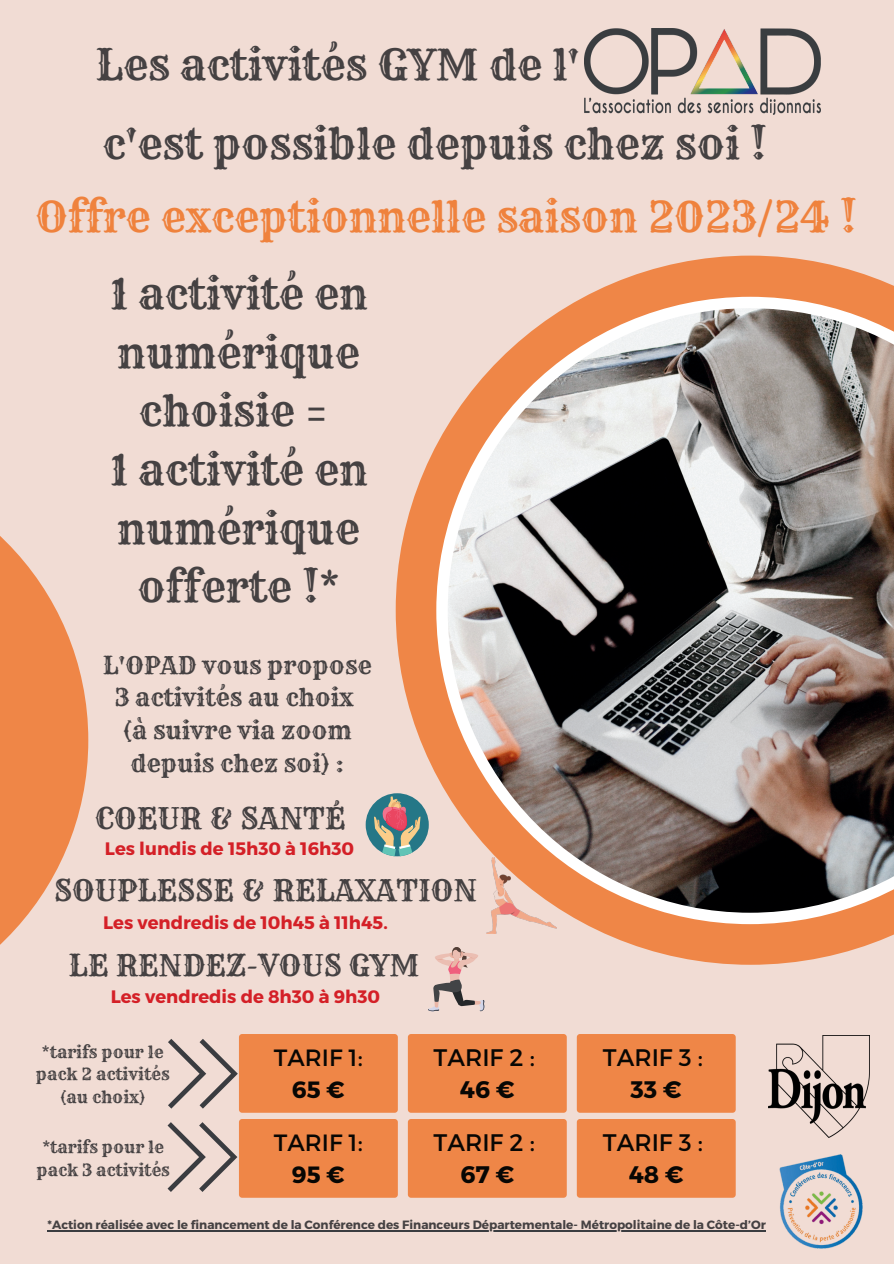
<style>
.page{position:relative;width:894px;height:1264px;background:#fff}
.page>*{position:absolute;margin:0;border:0;box-sizing:border-box;transform-origin:0 0}
.t1{font:42px/58.5px "Rye";color:#454142}
.t2{font:42px "Rye";color:#ef823d}
.t3{font:29.4px "Rye";color:#454142}
.t4{font:24px/32.7px "Rye";color:#454142;text-align:center}
.t5{font:23.85px "Montserrat";color:#080704}
.t6{font:700 23.85px "Montserrat";color:#080704}
.t7{font:23.55px "Montserrat";color:#080704}
.t8{font:700 23.55px "Montserrat";color:#080704}
.t9{font:700 18px "Montserrat";color:#d42027}
.t10{font:16.5px/22.5px "Rye";color:#454142;text-align:center}
.t11{font:700 12px "Montserrat";color:#454142}
</style>
<div class="page">
<div style="left:0;top:0;width:893px;height:1263px;background:#f1dcd4"></div>
<svg style="left:0;top:536px;width:88px;height:409px;fill:#ef8647"></svg>
<svg style="left:395px;top:255px;width:498px;height:709px"></svg>
<img style="left:436px;top:297px;width:457px;height:627px">
<svg style="left:428px;top:947px;width:56px;height:64px"></svg>
<img style="left:486px;top:857px;width:70px;height:76px">
<div style="left:365px;top:793px;width:63px;height:63px;background:#257787;border-radius:50%"></div>
<svg style="left:374px;top:796px;width:46px;height:60px"></svg>
<div style="left:239px;top:1034px;width:159px;height:78px;background:#ef8647;border-radius:3px"></div>
<div style="left:408px;top:1034px;width:158px;height:78px;background:#ef8647;border-radius:3px"></div>
<div style="left:576px;top:1034px;width:159px;height:78px;background:#ef8647;border-radius:3px"></div>
<img style="left:584px;top:29px;width:236px;height:85px">
<img style="left:768px;top:1035px;width:101px;height:102px">
<div style="left:239px;top:1118px;width:159px;height:79px;background:#ef8647;border-radius:3px"></div>
<div style="left:408px;top:1118px;width:158px;height:79px;background:#ef8647;border-radius:3px"></div>
<div style="left:576px;top:1118px;width:159px;height:79px;background:#ef8647;border-radius:3px"></div>
<svg style="left:168px;top:1039px;width:70px;height:69px"></svg>
<svg style="left:167px;top:1122px;width:70px;height:69px"></svg>
<img style="left:779px;top:1154px;width:84px;height:95px">
<hr style="left:48px;top:1230px;width:717px;height:1px;background:#3a3c40">
<p class="t1" style="left:95px;top:25px;width:673px;line-height:78.8px">Les activités GYM de l'<br>c'est possible depuis chez soi !</p>
<p class="t2" style="left:35px;top:190px;width:823px">Offre exceptionnelle saison 2023/24 !</p>
<p class="t1" style="left:109px;top:265px;width:260px;text-align:center">1 activité en numérique choisie =<br>1 activité en numérique offerte !*</p>
<p class="t4" style="left:103px;top:648px;width:270px">L'OPAD vous propose<br>3 activités au choix (à suivre via zoom depuis chez soi) :</p>
<p class="t3" style="left:95px;top:799px;width:252px">COEUR &amp; SANTÉ</p>
<p class="t9" style="left:105px;top:837px;width:250px">Les lundis de 15h30 à 16h30</p>
<p class="t3" style="left:54px;top:872px;width:424px">SOUPLESSE &amp; RELAXATION</p>
<p class="t9" style="left:103px;top:911px;width:286px">Les vendredis de 10h45 à 11h45.</p>
<p class="t3" style="left:68px;top:946px;width:352px">LE RENDEZ-VOUS GYM</p>
<p class="t9" style="left:111px;top:985px;width:271px">Les vendredis de 8h30 à 9h30</p>
<p class="t10" style="left:36px;top:1040px;width:135px">*tarifs pour le pack 2 activités (au choix)</p>
<p class="t10" style="left:37px;top:1135px;width:135px">*tarifs pour le pack 3 activités</p>
<p class="t7" style="left:274px;top:1042px;width:90px">TARIF 1:</p>
<p class="t8" style="left:292px;top:1075px;width:54px">65 €</p>
<p class="t7" style="left:274px;top:1127px;width:90px">TARIF 1:</p>
<p class="t8" style="left:292px;top:1160px;width:54px">95 €</p>
<p class="t5" style="left:433px;top:1042px;width:103px">TARIF 2 :</p>
<p class="t6" style="left:460px;top:1075px;width:56px">46 €</p>
<p class="t5" style="left:433px;top:1127px;width:103px">TARIF 2 :</p>
<p class="t6" style="left:460px;top:1160px;width:55px">67 €</p>
<p class="t5" style="left:602px;top:1042px;width:102px">TARIF 3 :</p>
<p class="t6" style="left:630px;top:1075px;width:52px">33 €</p>
<p class="t5" style="left:602px;top:1127px;width:102px">TARIF 3 :</p>
<p class="t6" style="left:628px;top:1160px;width:56px">48 €</p>
<p class="t11" style="left:48px;top:1217px;width:719px">*Action réalisée avec le financement de la Conférence des Financeurs Départementale- Métropolitaine de la Côte-d’Or</p>
</div>
